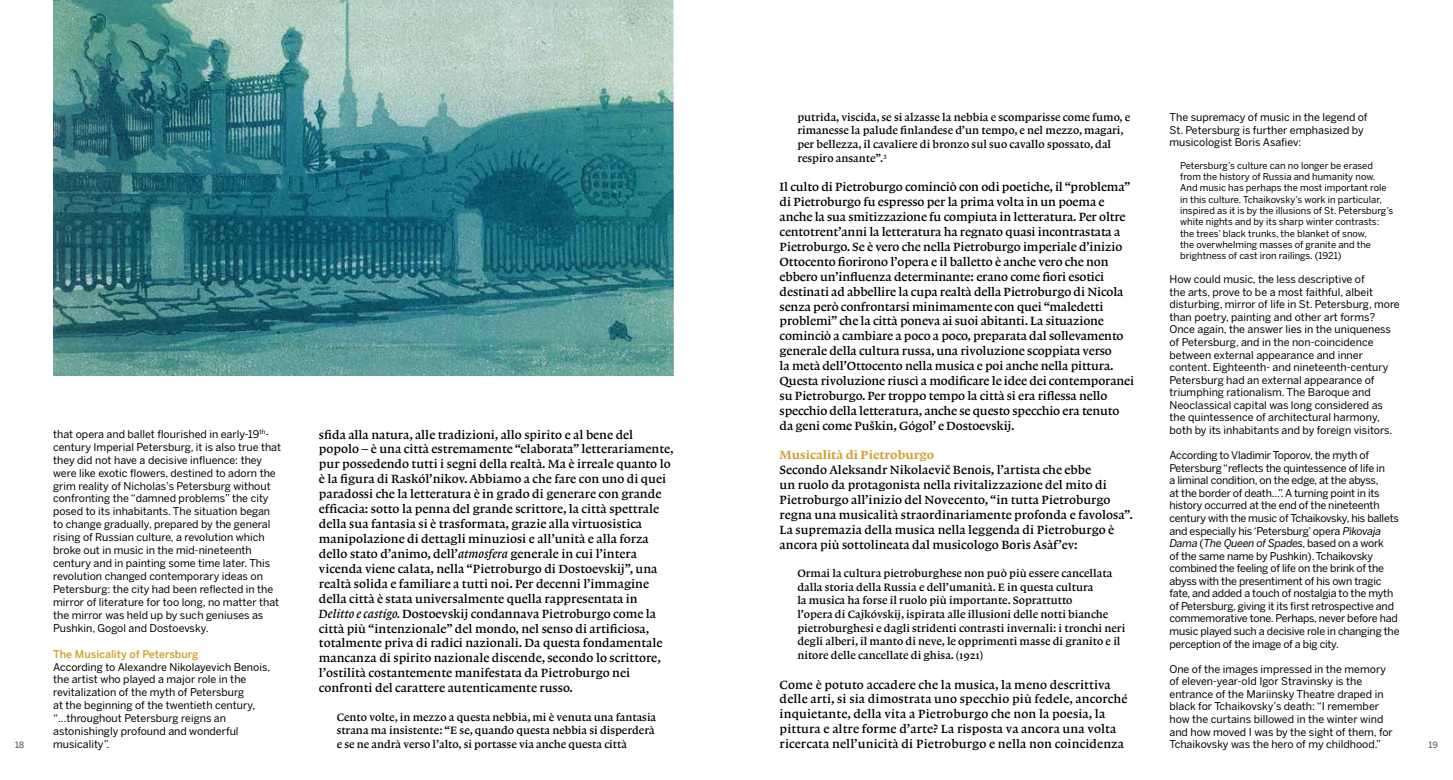
<style>
.page{position:relative;width:1453px;height:780px;background:#fff}
.page>*{position:absolute;margin:0;border:0;box-sizing:border-box;transform-origin:0 0}
.t1{font:12.5px/14.9px "Lexicon No 1 Roman B";color:#000}
.t2{font:12.5px "Lexicon No 1 Roman D";color:#d49e2d}
.t3{font:11.25px/13.6px "Lexicon No 1 Roman B";color:#000}
.t4{font:10.62px/12.9px "Benton Sans";color:#000}
.t5{font:10.62px/12.5px "Benton Sans";letter-spacing:-.02em;color:#000}
.t6{font:500 10.62px "Benton Sans";color:#d49e2d}
.t7{font:9.38px/11.2px "Benton Sans";color:#000}
.t8{font:500 8.75px "Benton Sans";color:#707172}
.s1{font-style:italic}
.s2{font-family:"Lexicon No 1 Italic B"}
</style>
<div class="page">
<img style="left:53px;top:0;width:620px;height:376px">
<p class="t3" style="left:797px;top:110px;width:334px">putrida, viscida, se si alzasse la nebbia e scomparisse come fumo, e rimanesse la palude finlandese d’un tempo, e nel mezzo, magari, per bellezza, il cavaliere di bronzo sul suo cavallo spossato, dal respiro ansante”.<sup>3</sup></p>
<p class="t1" style="left:780px;top:180px;width:356px">Il culto di Pietroburgo cominciò con odi poetiche, il “problema” di Pietroburgo fu espresso per la prima volta in un poema e anche la sua smitizzazione fu compiuta in letteratura. Per oltre centotrent’anni la letteratura ha regnato quasi incontrastata a Pietroburgo. Se è vero che nella Pietroburgo imperiale d’inizio Ottocento fiorirono l’opera e il balletto è anche vero che non ebbero un’influenza determinante: erano come fiori esotici destinati ad abbellire la cupa realtà della Pietroburgo di Nicola senza però confrontarsi minimamente con quei “maledetti problemi” che la città poneva ai suoi abitanti. La situazione cominciò a cambiare a poco a poco, preparata dal sollevamento generale della cultura russa, una rivoluzione scoppiata verso<br>la metà dell’Ottocento nella musica e poi anche nella pittura.<br>Questa rivoluzione riuscì a modificare le idee dei contemporanei su Pietroburgo. Per troppo tempo la città si era riflessa nello specchio della letteratura, anche se questo specchio era tenuto da geni come Puškin, Gógol’ e Dostoevskij.</p>
<p class="t2" style="left:780px;top:448px;width:156px">Musicalità di Pietroburgo</p>
<p class="t1" style="left:780px;top:462px;width:355px">Secondo Aleksandr Nikolaevič Benois, l’artista che ebbe<br>un ruolo da protagonista nella rivitalizzazione del mito di Pietroburgo all’inizio del Novecento, “in tutta Pietroburgo regna una musicalità straordinariamente profonda e favolosa”.<br>La supremazia della musica nella leggenda di Pietroburgo è ancora più sottolineata dal musicologo Borìs Asàf’ev:</p>
<p class="t3" style="left:797px;top:566px;width:329px">Ormai la cultura pietroburghese non può più essere cancellata dalla storia della Russia e dell’umanità. E in questa cultura<br>la musica ha forse il ruolo più importante. Soprattutto<br>l’opera di Cajkóvskij, ispirata alle illusioni delle notti bianche pietroburghesi e dagli stridenti contrasti invernali: i tronchi neri degli alberi, il manto di neve, le opprimenti masse di granito e il nitore delle cancellate di ghisa. (1921)</p>
<p class="t1" style="left:780px;top:677px;width:349px">Come è potuto accadere che la musica, la meno descrittiva delle arti, si sia dimostrata uno specchio più fedele, ancorché inquietante, della vita a Pietroburgo che non la poesia, la pittura e altre forme d’arte? La risposta va ancora una volta ricercata nell’unicità di Pietroburgo e nella non coincidenza</p>
<p class="t4" style="left:1169px;top:111px;width:200px;line-height:12.5px">The supremacy of music in the legend of<br>St. Petersburg is further emphasized by musicologist Boris Asafiev:</p>
<p class="t7" style="left:1180px;top:160px;width:215px">Petersburg’s culture can no longer be erased from the history of Russia and humanity now.<br>And music has perhaps the most important role in this culture. Tchaikovsky’s work in particular, inspired as it is by the illusions of St. Petersburg’s white nights and by its sharp winter contrasts: the trees’ black trunks, the blanket of snow,<br>the overwhelming masses of granite and the brightness of cast iron railings. (1921)</p>
<p class="t4" style="left:1169px;top:273px;width:232px;line-height:12.5px">How could music, the less descriptive of<br>the arts, prove to be a most faithful, albeit disturbing, mirror of life in St. Petersburg, more than poetry, painting and other art forms?<br>Once again, the answer lies in the uniqueness of Petersburg, and in the non-coincidence between external appearance and inner content. Eighteenth- and nineteenth-century Petersburg had an external appearance of triumphing rationalism. The Baroque and Neoclassical capital was long considered as the quintessence of architectural harmony, both by its inhabitants and by foreign visitors.</p>
<p class="t5" style="left:1169px;top:449px;width:232px">According to Vladimir Toporov, the myth of Petersburg “reflects the quintessence of life in<br>a liminal condition, on the edge, at the abyss,<br>at the border of death...”. A turning point in its history occurred at the end of the nineteenth century with the music of Tchaikovsky, his ballets and especially his ‘Petersburg’ opera <span class="s1">Pìkovaja Dama</span> (<span class="s1">The Queen of Spades</span>, based on a work<br>of the same name by Pushkin). Tchaikovsky combined the feeling of life on the brink of the abyss with the presentiment of his own tragic fate, and added a touch of nostalgia to the myth of Petersburg, giving it its first retrospective and commemorative tone. Perhaps, never before had music played such a decisive role in changing the perception of the image of a big city.</p>
<p class="t4" style="left:1169px;top:662px;width:225px;line-height:12.5px">One of the images impressed in the memory of eleven-year-old Igor Stravinsky is the entrance of the Mariinsky Theatre draped in black for Tchaikovsky’s death: “I remember how the curtains billowed in the winter wind and how moved I was by the sight of them, for Tchaikovsky was the hero of my childhood.”</p>
<p class="t1" style="left:319px;top:427px;width:356px">sfida alla natura, alle tradizioni, allo spirito e al bene del popolo – è una città estremamente “elaborata” letterariamente, pur possedendo tutti i segni della realtà. Ma è irreale quanto lo è la figura di Raskól’nikov. Abbiamo a che fare con uno di quei paradossi che la letteratura è in grado di generare con grande efficacia: sotto la penna del grande scrittore, la città spettrale della sua fantasia si è trasformata, grazie alla virtuosistica manipolazione di dettagli minuziosi e all’unità e alla forza dello stato d’animo, dell’<span class="s2">atmosfera</span> generale in cui l’intera vicenda viene calata, nella “Pietroburgo di Dostoevskij”, una realtà solida e familiare a tutti noi. Per decenni l’immagine della città è stata universalmente quella rappresentata in <span class="s2">Delitto e castigo.</span> Dostoevskij condannava Pietroburgo come la città più “intenzionale” del mondo, nel senso di artificiosa, totalmente priva di radici nazionali. Da questa fondamentale mancanza di spirito nazionale discende, secondo lo scrittore, l’ostilità costantemente manifestata da Pietroburgo nei confronti del carattere autenticamente russo.</p>
<p class="t3" style="left:337px;top:710px;width:321px">Cento volte, in mezzo a questa nebbia, mi è venuta una fantasia strana ma insistente: “E se, quando questa nebbia si disperderà e se ne andrà verso l’alto, si portasse via anche questa città</p>
<p class="t4" style="left:53px;top:427px;width:230px">that opera and ballet flourished in early-19<sup>th&shy;</sup>century Imperial Petersburg, it is also true that they did not have a decisive influence: they were like exotic flowers, destined to adorn the grim reality of Nicholas’s Petersburg without confronting the “damned problems” the city posed to its inhabitants. The situation began to change gradually, prepared by the general rising of Russian culture, a revolution which broke out in music in the mid-nineteenth century and in painting some time later. This revolution changed contemporary ideas on Petersburg: the city had been reflected in the mirror of literature for too long, no matter that the mirror was held up by such geniuses as Pushkin, Gogol and Dostoevsky.</p>
<p class="t6" style="left:53px;top:647px;width:147px">The Musicality of Petersburg</p>
<p class="t4" style="left:53px;top:660px;width:219px">According to Alexandre Nikolayevich Benois, the artist who played a major role in the revitalization of the myth of Petersburg<br>at the beginning of the twentieth century, “...throughout Petersburg reigns an astonishingly profound and wonderful musicality”.</p>
<p class="t8" style="left:15px;top:739px;width:11px">18</p>
<p class="t8" style="left:1428px;top:739px;width:11px">19</p>
</div>
